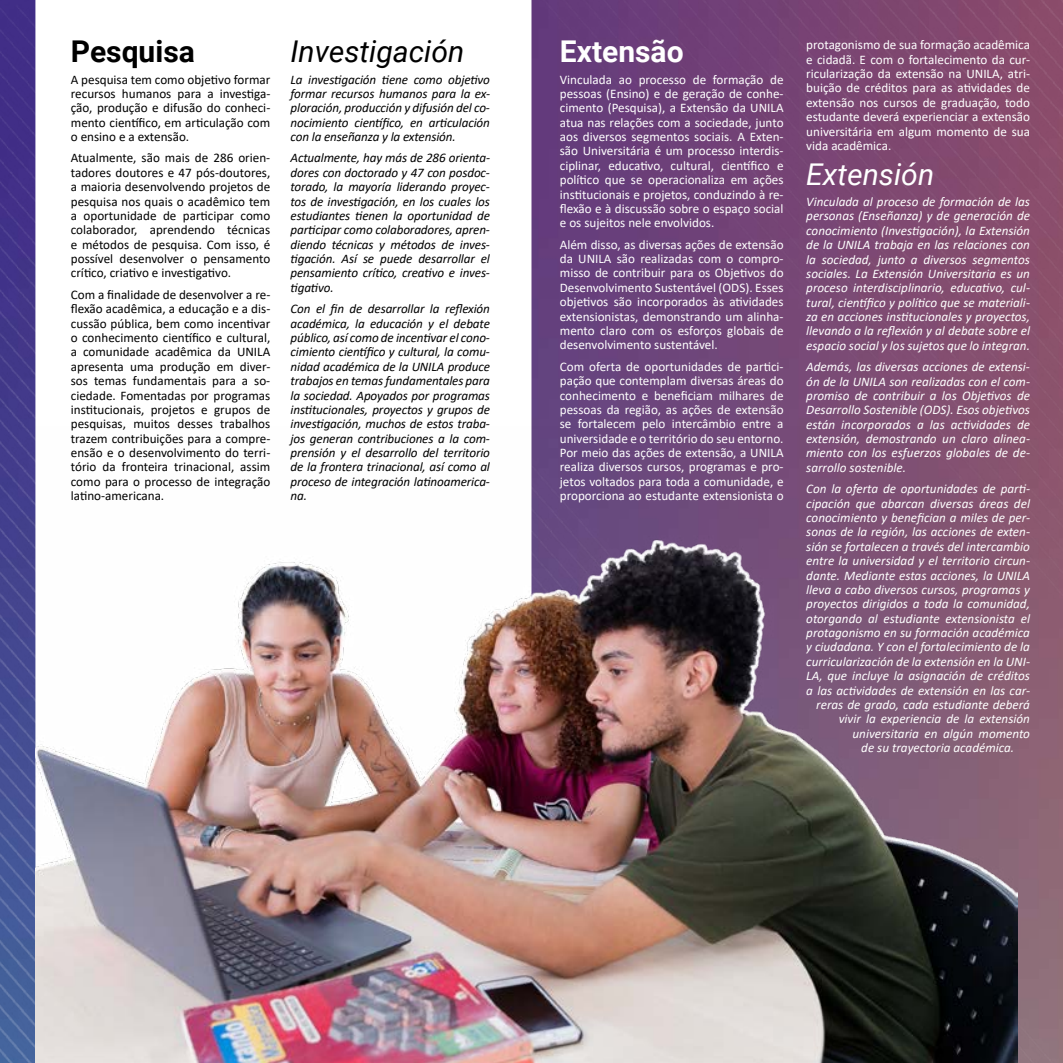
<style>
.page{position:relative;width:1063px;height:1063px;background:#fff}
.page>*{position:absolute;margin:0;border:0;box-sizing:border-box;transform-origin:0 0}
.t1{font:italic 30px "Roboto";color:#000}
.t2{font:italic 30px "Roboto";color:#fff}
.t3{font:700 30px "Roboto";color:#000}
.t4{font:700 30px "Roboto";color:#fff}
.t5{font:italic 13.12px/14.4px "Calibri";color:#fff;text-align:justify}
.t6{font:13.12px/14.4px "Calibri";color:#fff;text-align:justify}
.t7{font:italic 13.12px/14.4px "Calibri";letter-spacing:-.01em;color:#000;text-align:justify}
.t8{font:13.12px/14.4px "Calibri";color:#000;text-align:justify}
</style>
<div class="page">
<img style="left:0;top:0;width:1063px;height:1063px">
<svg style="left:35px;top:0;width:604px;height:426px"></svg>
<img style="left:35px;top:426px;width:983px;height:637px">
<h1 class="t3" style="left:71px;top:30px;width:126px">Pesquisa</h1>
<p class="t8" style="left:71px;top:72px;width:201px">A pesquisa tem como objetivo formar recursos humanos para a investiga&shy;ção, produção e difusão do conheci&shy;mento científico, em articulação com o ensino e a extensão.</p>
<p class="t8" style="left:71px;top:151px;width:201px">Atualmente, são mais de 286 orien&shy;tadores doutores e 47 pós-doutores, a maioria desenvolvendo projetos de pesquisa nos quais o acadêmico tem a oportunidade de participar como colaborador, aprendendo técnicas e métodos de pesquisa. Com isso, é possível desenvolver o pensamento crítico, criativo e investigativo.</p>
<p class="t8" style="left:71px;top:287px;width:201px">Com a finalidade de desenvolver a re&shy;flexão acadêmica, a educação e a dis&shy;cussão pública, bem como incentivar o conhecimento científico e cultural, a comunidade acadêmica da UNILA apresenta uma produção em diver&shy;sos temas fundamentais para a so&shy;ciedade. Fomentadas por programas institucionais, projetos e grupos de pesquisas, muitos desses trabalhos trazem contribuições para a compre&shy;ensão e o desenvolvimento do terri&shy;tório da fronteira trinacional, assim como para o processo de integração latino-americana.</p>
<h1 class="t1" style="left:291px;top:30px;width:175px">Investigación</h1>
<p class="t7" style="left:291px;top:71px;width:201px">La investigación tiene como objetivo formar recursos humanos para la ex&shy;ploración, producción y difusión del co&shy;nocimiento científico, en articulación con la enseñanza y la extensión.</p>
<p class="t7" style="left:291px;top:150px;width:201px">Actualmente, hay más de 286 orienta&shy;dores con doctorado y 47 con posdoc&shy;torado, la mayoría liderando proyec&shy;tos de investigación, en los cuales los estudiantes tienen la oportunidad de participar como colaboradores, apren&shy;diendo técnicas y métodos de inves&shy;tigación. Así se puede desarrollar el pensamiento crítico, creativo e inves&shy;tigativo.</p>
<p class="t7" style="left:291px;top:301px;width:201px">Con el fin de desarrollar la reflexión académica, la educación y el debate público, así como de incentivar el cono&shy;cimiento científico y cultural, la comu&shy;nidad académica de la UNILA produce trabajos en temas fundamentales para la sociedad. Apoyados por programas institucionales, proyectos y grupos de investigación, muchos de estos traba&shy;jos generan contribuciones a la com&shy;prensión y el desarrollo del territorio de la frontera trinacional, así como al proceso de integración latinoamerica&shy;na.</p>
<h1 class="t4" style="left:560px;top:30px;width:125px">Extensão</h1>
<p class="t6" style="left:560px;top:72px;width:225px">Vinculada ao processo de formação de pessoas (Ensino) e de geração de conhe&shy;cimento (Pesquisa), a Extensão da UNILA atua nas relações com a sociedade, junto aos diversos segmentos sociais. A Exten&shy;são Universitária é um processo interdis&shy;ciplinar, educativo, cultural, científico e político que se operacionaliza em ações institucionais e projetos, conduzindo à re&shy;flexão e à discussão sobre o espaço social e os sujeitos nele envolvidos.</p>
<p class="t6" style="left:560px;top:237px;width:225px">Além disso, as diversas ações de extensão da UNILA são realizadas com o compro&shy;misso de contribuir para os Objetivos do Desenvolvimento Sustentável (ODS). Esses objetivos são incorporados às atividades extensionistas, demonstrando um alinha&shy;mento claro com os esforços globais de desenvolvimento sustentável.</p>
<p class="t6" style="left:560px;top:359px;width:225px">Com oferta de oportunidades de partici&shy;pação que contemplam diversas áreas do conhecimento e beneficiam milhares de pessoas da região, as ações de extensão se fortalecem pelo intercâmbio entre a universidade e o território do seu entorno.<br>Por meio das ações de extensão, a UNILA realiza diversos cursos, programas e pro&shy;jetos voltados para toda a comunidade, e proporciona ao estudante extensionista o</p>
<p class="t6" style="left:806px;top:37px;width:225px">protagonismo de sua formação acadêmica e cidadã. E com o fortalecimento da cur&shy;ricularização da extensão na UNILA, atri&shy;buição de créditos para as atividades de extensão nos cursos de graduação, todo estudante deverá experienciar a extensão universitária em algum momento de sua vida acadêmica.</p>
<h1 class="t2" style="left:806px;top:153px;width:129px">Extensión</h1>
<p class="t5" style="left:806px;top:194px;width:225px">Vinculada al proceso de formación de las personas (Enseñanza) y de generación de conocimiento (Investigación), la Extensión de la UNILA trabaja en las relaciones con la sociedad, junto a diversos segmentos sociales. La Extensión Universitaria es un proceso interdisciplinario, educativo, cul&shy;tural, científico y político que se materiali&shy;za en acciones institucionales y proyectos, llevando a la reflexión y al debate sobre el espacio social y los sujetos que lo integran.</p>
<p class="t5" style="left:806px;top:359px;width:225px">Además, las diversas acciones de extensi&shy;ón de la UNILA son realizadas con el com&shy;promiso de contribuir a los Objetivos de Desarrollo Sostenible (ODS). Esos objetivos están incorporados a las actividades de extensión, demostrando un claro alinea&shy;miento con los esfuerzos globales de de&shy;sarrollo sostenible.</p>
<p class="t5" style="left:806px;top:481px;width:225px">Con la oferta de oportunidades de parti-</p>
<p class="t5" style="left:806px;top:496px;width:225px">cipación que abarcan diversas áreas del</p>
<p class="t5" style="left:806px;top:510px;width:225px">conocimiento y benefician a miles de per-</p>
<p class="t5" style="left:806px;top:524px;width:225px">sonas de la región, las acciones de exten-</p>
<p class="t5" style="left:806px;top:539px;width:225px">sión se fortalecen a través del intercambio</p>
<p class="t5" style="left:806px;top:553px;width:225px">entre la universidad y el territorio circun-</p>
<p class="t5" style="left:806px;top:567px;width:225px">dante. Mediante estas acciones, la UNILA</p>
<p class="t5" style="left:806px;top:582px;width:225px">lleva a cabo diversos cursos, programas y</p>
<p class="t5" style="left:806px;top:596px;width:225px">proyectos dirigidos a toda la comunidad,</p>
<p class="t5" style="left:806px;top:611px;width:225px">otorgando al estudiante extensionista el</p>
<p class="t5" style="left:806px;top:625px;width:225px">protagonismo en su formación académica</p>
<p class="t5" style="left:806px;top:639px;width:225px">y ciudadana. Y con el fortalecimiento de la</p>
<p class="t5" style="left:806px;top:654px;width:225px">curricularización de la extensión en la UNI-</p>
<p class="t5" style="left:806px;top:668px;width:225px">LA, que incluye la asignación de créditos</p>
<p class="t5" style="left:806px;top:682px;width:225px">a las actividades de extensión en las car-</p>
<p class="t5" style="left:816px;top:697px;width:215px">reras de grado, cada estudiante deberá</p>
<p class="t5" style="left:839px;top:711px;width:193px">vivir la experiencia de la extensión</p>
<p class="t5" style="left:853px;top:726px;width:179px">universitaria en algún momento</p>
<p class="t5" style="left:861px;top:740px;width:154px">de su trayectoria académica.</p>
</div>
